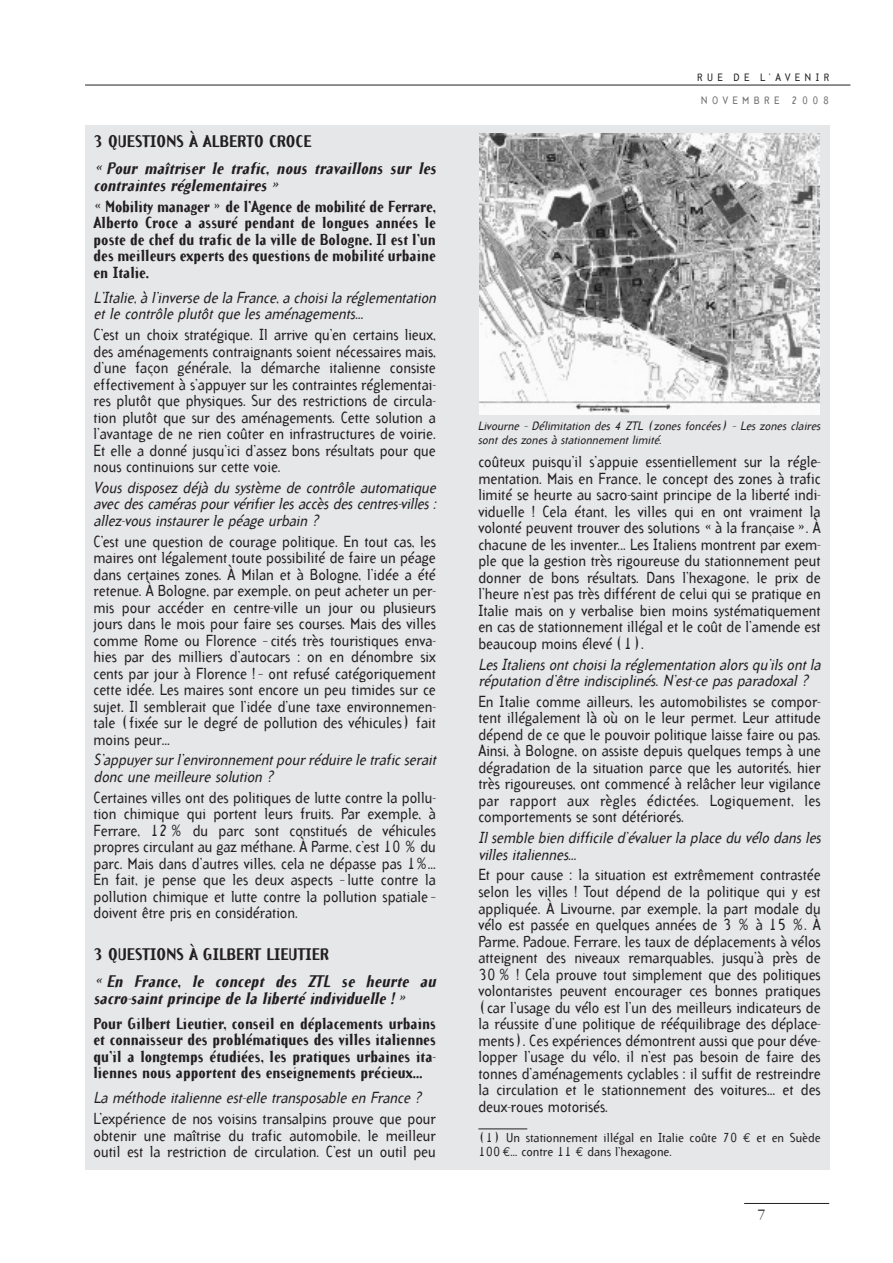
<style>
.page{position:relative;width:893px;height:1263px;background:#fff}
.page>*{position:absolute;margin:0;border:0;box-sizing:border-box;transform-origin:0 0}
.t1{font:italic 700 16.5px/16.5px "Arbitrary";color:#231f20;scale:.95 1}
.t2{font:700 16.5px "Arbitrary";color:#231f20}
.t3{font:15.75px/16.5px "Arbitrary";color:#231f20;text-align:justify;scale:.95 1}
.t4{font:italic 15.75px/16.5px "Arbitrary";color:#231f20;scale:.95 1}
.t5{font:700 15.75px/16.5px "Arbitrary";color:#231f20;text-align:justify;scale:.95 1}
.t6{font:300 15px "Garamond";color:#231f20}
.t7{font:12.75px/13.5px "Arbitrary";color:#231f20}
.t8{font:italic 12px/14.2px "Arbitrary";color:#231f20}
.t9{font:10.5px "Arbitrary";letter-spacing:.425em;color:#231f20}
.t10{font:10.5px "Arbitrary";letter-spacing:.425em;color:#6c6d70}
.s1{font-family:"Euro Mono"}
</style>
<div class="page">
<hr style="left:85px;top:85px;width:765px;height:1px;background:#231f20">
<hr style="left:744px;top:1203px;width:85px;height:1px;background:#231f20">
<div style="left:85px;top:125px;width:744px;height:1044px;background:#e6e7e9"></div>
<hr style="left:478px;top:1128px;width:49px;height:1px;background:#231f20">
<img style="left:480px;top:134px;width:340px;height:281px">
<p class="t2" style="left:94px;top:135px;width:219px">3 QUESTIONS À ALBERTO CROCE</p>
<p class="t1" style="left:94px;top:162px;width:365px">« Pour maîtriser le trafic, nous travaillons sur les contraintes réglementaires »</p>
<p class="t5" style="left:94px;top:199px;width:362px">« Mobility manager » de l’Agence de mobilité de Ferrare, Alberto Croce a assuré pendant de longues années le poste de chef du trafic de la ville de Bologne. Il est l’un des meilleurs experts des questions de mobilité urbaine en Italie.</p>
<p class="t4" style="left:94px;top:290px;width:365px">L’Italie,à l’inverse de la France,a choisila réglementation et le contrôle plutôt que les aménagements…</p>
<p class="t3" style="left:94px;top:328px;width:362px">C’est un choix stratégique. Il arrive qu’en certains lieux, des aménagements contraignants soient nécessaires mais, d’une façon générale, la démarche italienne consiste effectivement à s’appuyer sur les contraintes réglementai&shy;res plutôt que physiques. Sur des restrictions de circula&shy;tion plutôt que sur des aménagements. Cette solution a l’avantage de ne rien coûter en infrastructures de voirie.<br>Et elle a donné jusqu’ici d’assez bons résultats pour que nous continuions sur cette voie.</p>
<p class="t4" style="left:94px;top:480px;width:365px;text-align:justify">Vous disposez déjà du système de contrôle automatique avec des caméras pour vérifier les accès des centres-villes : allez-vous instaurer le péage urbain ?</p>
<p class="t3" style="left:94px;top:534px;width:362px">C’est une question de courage politique. En tout cas, les maires ont légalement toute possibilité de faire un péage dans certaines zones. À Milan et à Bologne, l’idée a été retenue. À Bologne, par exemple, on peut acheter un per&shy;mis pour accéder en centre-ville un jour ou plusieurs jours dans le mois pour faire ses courses. Mais des villes comme Rome ou Florence – cités très touristiques enva&shy;hies par des milliers d’autocars : on en dénombre six cents par jour à Florence ! – ont refusé catégoriquement cette idée. Les maires sont encore un peu timides sur ce sujet. Il semblerait que l’idée d’une taxe environnemen&shy;tale (fixée sur le degré de pollution des véhicules) fait moins peur…</p>
<p class="t4" style="left:94px;top:753px;width:365px">S’appuyer sur l’environnement pour réduire le trafic serait donc une meilleure solution ?</p>
<p class="t3" style="left:94px;top:790px;width:362px">Certaines villes ont des politiques de lutte contre la pollu&shy;tion chimique qui portent leurs fruits. Par exemple, à Ferrare, 12 % du parc sont constitués de véhicules propres circulant au gaz méthane. À Parme, c’est 10 % du parc. Mais dans d’autres villes, cela ne dépasse pas 1%...<br>En fait, je pense que les deux aspects – lutte contre la pollution chimique et lutte contre la pollution spatiale – doivent être pris en considération.</p>
<p class="t2" style="left:94px;top:948px;width:237px">3 QUESTIONS À GILBERT LIEUTIER</p>
<p class="t1" style="left:94px;top:975px;width:365px">« En France, le concept des ZTL se heurte au sacro-saint principe de la liberté individuelle !»</p>
<p class="t5" style="left:94px;top:1016px;width:362px">Pour Gilbert Lieutier, conseil en déplacements urbains et connaisseur des problématiques des villes italiennes qu’il a longtemps étudiées, les pratiques urbaines ita&shy;liennes nous apportent des enseignements précieux…</p>
<p class="t4" style="left:94px;top:1091px;width:350px">La méthode italienne est-elle transposable en France ?</p>
<p class="t3" style="left:94px;top:1112px;width:362px">L’expérience de nos voisins transalpins prouve que pour obtenir une maîtrise du trafic automobile, le meilleur outil est la restriction de circulation. C’est un outil peu</p>
<p class="t9" style="left:697px;top:73px;width:133px">RUE DE L’AVENIR</p>
<p class="t10" style="left:701px;top:96px;width:130px">NOVEMBRE 2008</p>
<p class="t8" style="left:478px;top:419px;width:346px">Livourne – Délimitation des 4 ZTL (zones foncées) – Les zones claires sont des zones à stationnement limité.</p>
<p class="t3" style="left:478px;top:455px;width:362px">coûteux puisqu’il s’appuie essentiellement sur la régle&shy;mentation. Mais en France, le concept des zones à trafic limité se heurte au sacro-saint principe de la liberté indi&shy;viduelle ! Cela étant, les villes qui en ont vraiment la volonté peuvent trouver des solutions « à la française ». À chacune de les inventer... Les Italiens montrent par exem&shy;ple que la gestion très rigoureuse du stationnement peut donner de bons résultats. Dans l’hexagone, le prix de l’heure n’est pas très différent de celui qui se pratique en Italie mais on y verbalise bien moins systématiquement en cas de stationnement illégal et le coût de l’amende est beaucoup moins élevé (1).</p>
<p class="t4" style="left:478px;top:657px;width:365px">Les Italiens ont choisi la réglementation alors qu’ils ont la réputation d’être indisciplinés. N’est-ce pas paradoxal ?</p>
<p class="t3" style="left:478px;top:695px;width:362px">En Italie comme ailleurs, les automobilistes se compor&shy;tent illégalement là où on le leur permet. Leur attitude dépend de ce que le pouvoir politique laisse faire ou pas.<br>Ainsi, à Bologne, on assiste depuis quelques temps à une dégradation de la situation parce que les autorités, hier très rigoureuses, ont commencé à relâcher leur vigilance par rapport aux règles édictées. Logiquement, les comportements se sont détériorés.</p>
<p class="t4" style="left:478px;top:831px;width:365px">Il semble bien difficile d’évaluer la place du vélo dans les villes italiennes…</p>
<p class="t3" style="left:478px;top:868px;width:362px">Et pour cause : la situation est extrêmement contrastée selon les villes ! Tout dépend de la politique qui y est appliquée. À Livourne, par exemple, la part modale du vélo est passée en quelques années de 3 % à 15 %. À Parme, Padoue, Ferrare, les taux de déplacements à vélos atteignent des niveaux remarquables, jusqu’à près de 30 % ! Cela prouve tout simplement que des politiques volontaristes peuvent encourager ces bonnes pratiques (car l’usage du vélo est l’un des meilleurs indicateurs de la réussite d’une politique de rééquilibrage des déplace&shy;ments). Ces expériences démontrent aussi que pour déve&shy;lopper l’usage du vélo, il n’est pas besoin de faire des tonnes d’aménagements cyclables : il suffit de restreindre la circulation et le stationnement des voitures… et des deux-roues motorisés.</p>
<p class="t7" style="left:478px;top:1132px;width:344px">(1) Un stationnement illégal en Italie coûte 70 <span class="s1">€</span> et en Suède<br>100 <span class="s1">€</span>… contre 11 <span class="s1">€</span> dans l’hexagone.</p>
<p class="t6" style="left:758px;top:1208px;width:9px">7</p>
</div>
